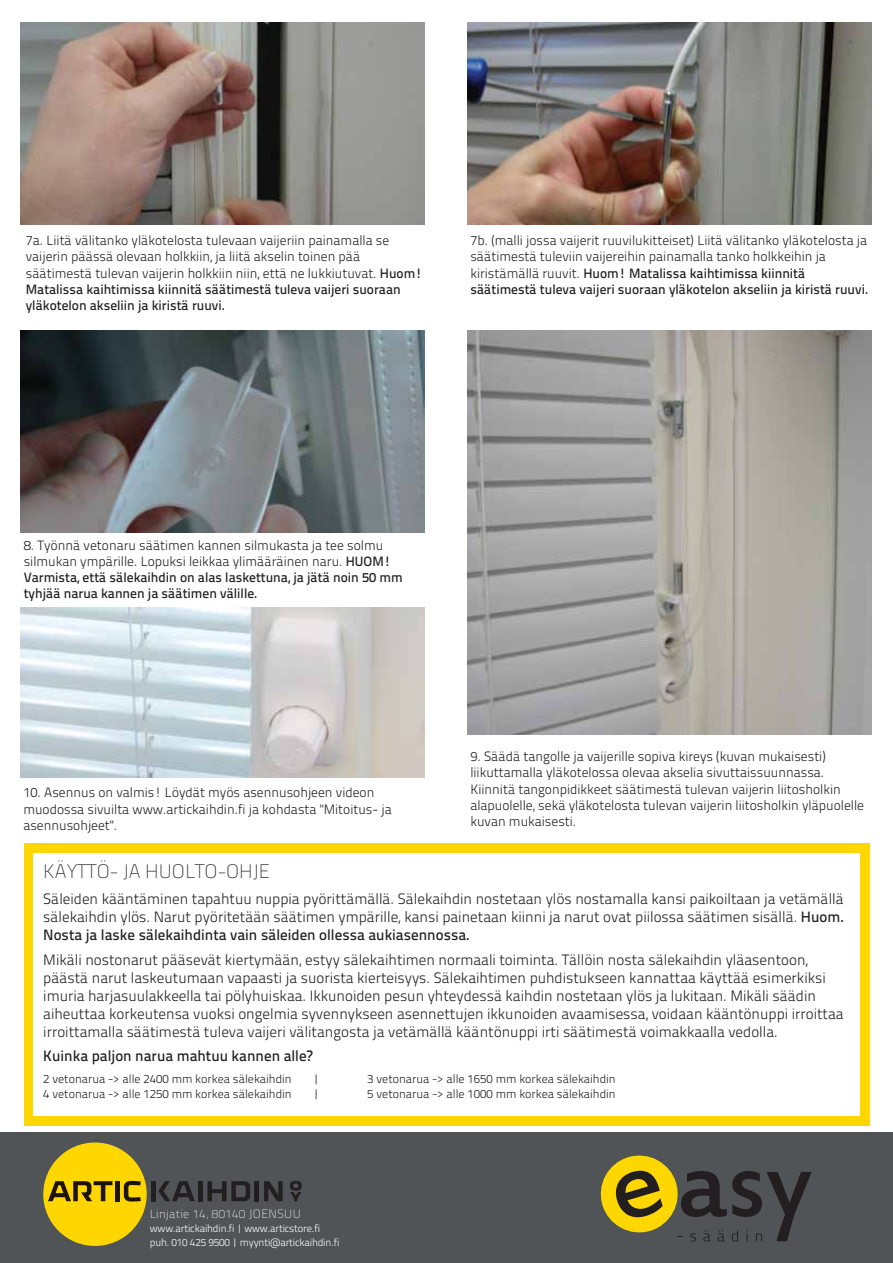
<style>
.page{position:relative;width:893px;height:1263px;background:#fff}
.page>*{position:absolute;margin:0;border:0;box-sizing:border-box;transform-origin:0 0}
.t1{font:100 19.5px "Titillium Title 01";color:#231f20}
.t2{font:15px/18px "Titillium Text 14 L 250 wt";color:#231f20}
.t3{font:15px "Titillium Text 14 L 600 wt";color:#231f20}
.t4{font:13.5px/16.2px "Titillium Text 14 L 250 wt";color:#231f20}
.t5{font:13.5px/16.2px "Titillium Text 14 L 600 wt";color:#231f20}
.t6{font:12px "Titillium Text 14 L 250 wt";color:#231f20}
.t7{font:100 12px "Titillium Title 01";letter-spacing:.03em;color:#fff}
.t8{font:10.5px/14.1px "Titillium Text 14 L 250 wt";letter-spacing:-.015em;color:#fff}
.s1{font-family:"Titillium Text 14 L 600 wt"}
.s2{font-family:"Titillium Text 14 L 250 wt"}
</style>
<div class="page">
<div style="left:0;top:1133px;width:893px;height:130px;background:#515456"></div>
<img style="left:21px;top:23px;width:404px;height:202px">
<img style="left:21px;top:331px;width:404px;height:202px">
<svg style="left:290px;top:1181px;width:12px;height:20px"></svg>
<div style="left:198px;top:1181px;width:5px;height:20px;background:#231f20"></div>
<hr style="left:255px;top:1181px;width:4px;height:20px;background:#231f20">
<svg style="left:264px;top:1181px;width:19px;height:20px"></svg>
<svg style="left:208px;top:1181px;width:42px;height:20px"></svg>
<div style="left:151px;top:1181px;width:5px;height:20px;background:#231f20"></div>
<svg style="left:158px;top:1181px;width:37px;height:20px"></svg>
<div style="left:43px;top:1142px;width:104px;height:104px;background:#ffd600;border-radius:50%"></div>
<svg style="left:124px;top:1181px;width:17px;height:20px"></svg>
<hr style="left:115px;top:1181px;width:4px;height:20px;background:#1d1400">
<svg style="left:48px;top:1181px;width:64px;height:20px"></svg>
<div style="left:24px;top:843px;width:845px;height:282px;background:#fed600"></div>
<div style="left:33px;top:854px;width:827px;height:262px;background:#fff"></div>
<img style="left:468px;top:23px;width:404px;height:202px">
<img style="left:468px;top:331px;width:404px;height:404px">
<img style="left:20px;top:607px;width:404px;height:170px">
<svg style="left:601px;top:1155px;width:211px;height:86px"></svg>
<p class="t4" style="left:26px;top:232px;width:398px">7a. Liitä välitanko yläkotelosta tulevaan vaijeriin painamalla se vaijerin päässä olevaan holkkiin, ja liitä akselin toinen pää säätimestä tulevan vaijerin holkkiin niin, että ne lukkiutuvat. <span class="s1">Huom!</span></p>
<p class="t5" style="left:26px;top:281px;width:376px">Matalissa kaihtimissa kiinnitä säätimestä tuleva vaijeri suoraan yläkotelon akseliin ja kiristä ruuvi.</p>
<p class="t4" style="left:470px;top:232px;width:398px">7b. (malli jossa vaijerit ruuvilukitteiset) Liitä välitanko yläkotelosta ja säätimestä tuleviin vaijereihin painamalla tanko holkkeihin ja</p>
<p class="t5" style="left:470px;top:265px;width:399px"><span class="s2">kiristämällä ruuvit.</span> Huom! Matalissa kaihtimissa kiinnitä säätimestä tuleva vaijeri suoraan yläkotelon akseliin ja kiristä ruuvi.</p>
<p class="t4" style="left:24px;top:537px;width:369px">8. Työnnä vetonaru säätimen kannen silmukasta ja tee solmu silmukan ympärille. Lopuksi leikkaa ylimääräinen naru. <span class="s1">HUOM!</span></p>
<p class="t5" style="left:24px;top:569px;width:380px">Varmista, että sälekaihdin on alas laskettuna, ja jätä noin 50 mm tyhjää narua kannen ja säätimen välille.</p>
<p class="t4" style="left:23px;top:784px;width:370px">10. Asennus on valmis! Löydät myös asennusohjeen videon muodossa sivuilta www.artickaihdin.fi ja kohdasta "Mitoitus- ja asennusohjeet".</p>
<h1 class="t1" style="left:43px;top:859px;width:228px">KÄYTTÖ- JA HUOLTO-OHJE</h1>
<p class="t4" style="left:470px;top:748px;width:395px">9. Säädä tangolle ja vaijerille sopiva kireys (kuvan mukaisesti) liikuttamalla yläkotelossa olevaa akselia sivuttaissuunnassa.<br>Kiinnitä tangonpidikkeet säätimestä tulevan vaijerin liitosholkin alapuolelle, sekä yläkotelosta tulevan vaijerin liitosholkin yläpuolelle kuvan mukaisesti.</p>
<p class="t2" style="left:43px;top:890px;width:802px">Säleiden kääntäminen tapahtuu nuppia pyörittämällä. Sälekaihdin nostetaan ylös nostamalla kansi paikoiltaan ja vetämällä sälekaihdin ylös. Narut pyöritetään säätimen ympärille, kansi painetaan kiinni ja narut ovat piilossa säätimen sisällä. <span class="s1">Huom.</span></p>
<p class="t3" style="left:43px;top:925px;width:428px">Nosta ja laske sälekaihdinta vain säleiden ollessa aukiasennossa.</p>
<p class="t2" style="left:43px;top:950px;width:802px">Mikäli nostonarut pääsevät kiertymään, estyy sälekaihtimen normaali toiminta. Tällöin nosta sälekaihdin yläasentoon, päästä narut laskeutumaan vapaasti ja suorista kierteisyys. Sälekaihtimen puhdistukseen kannattaa käyttää esimerkiksi imuria harjasuulakkeella tai pölyhuiskaa. Ikkunoiden pesun yhteydessä kaihdin nostetaan ylös ja lukitaan. Mikäli säädin aiheuttaa korkeutensa vuoksi ongelmia syvennykseen asennettujen ikkunoiden avaamisessa, voidaan kääntönuppi irroittaa irroittamalla säätimestä tuleva vaijeri välitangosta ja vetämällä kääntönuppi irti säätimestä voimakkaalla vedolla.</p>
<p class="t3" style="left:43px;top:1047px;width:271px">Kuinka paljon narua mahtuu kannen alle?</p>
<p class="t6" style="left:43px;top:1072px;width:250px">2 vetonarua -&gt; alle 2400 mm korkea sälekaihdin</p>
<p class="t6" style="left:313px;top:1072px;width:8px">|</p>
<p class="t6" style="left:367px;top:1072px;width:250px">3 vetonarua -&gt; alle 1650 mm korkea sälekaihdin</p>
<p class="t6" style="left:43px;top:1086px;width:250px">4 vetonarua -&gt; alle 1250 mm korkea sälekaihdin</p>
<p class="t6" style="left:313px;top:1086px;width:8px">|</p>
<p class="t6" style="left:367px;top:1086px;width:250px">5 vetonarua -&gt; alle 1000 mm korkea sälekaihdin</p>
<p class="t7" style="left:150px;top:1207px;width:152px">Linjatie 14, 80140 JOENSUU</p>
<p class="t8" style="left:150px;top:1222px;width:191px">www.artickaihdin.fi | www.articstore.fi puh. 010 425 9500 | myynti@artickaihdin.fi</p>
</div>
